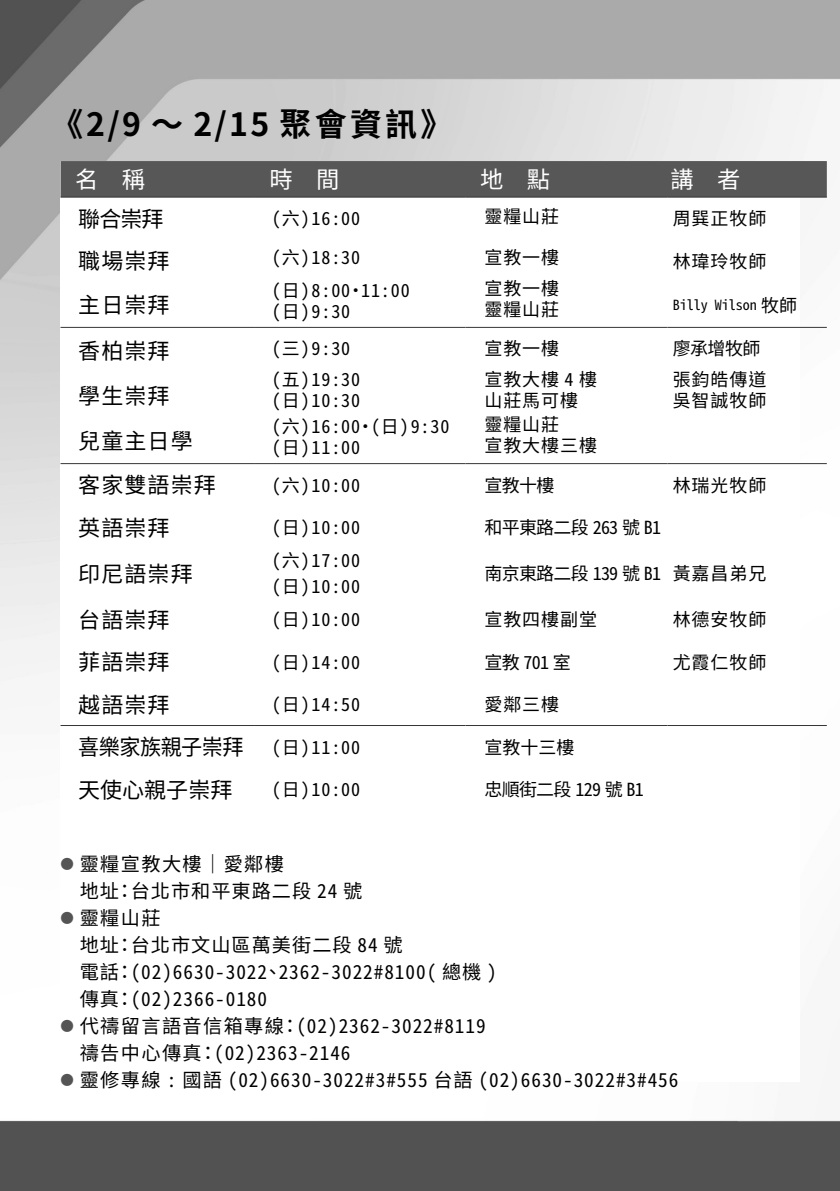
<style>
.page{position:relative;width:840px;height:1191px;background:#fff}
.page>*{position:absolute;margin:0;border:0;box-sizing:border-box;transform-origin:0 0}
.t1{font:700 32px "Noto Sans CJ Ktc";letter-spacing:.1em;color:#000}
.t2{font:23.4px "Noto Sans Mono CJ Ktc";color:#fff}
.t3{font:22px "Noto Sans Mono CJ Ktc";letter-spacing:.05em;color:#000}
.t4{font:22px "Noto Sans Mono CJ Ktc";letter-spacing:-.025em;color:#000;scale:.96 1}
.t5{font:22px "Noto Sans Mono CJ Ktc";color:#000}
.t6{font:19.2px "Noto Sans Mono CJ Ktc";letter-spacing:.05em;color:#000}
.t7{font:19.2px "Noto Sans Mono CJ Ktc";letter-spacing:.07em;color:#000}
.t8{font:18px "Noto Sans Mono CJ Ktc";letter-spacing:.05em;color:#000}
.t9{font:18px "Noto Sans Mono CJ Ktc";letter-spacing:-.04em;color:#000}
.t10{font:14px "Noto Sans Mono CJ Ktc";color:#000}
.s1{font-size:18px}
.s2{font-size:13.4px;color:#545454}
</style>
<div class="page">
<img style="left:0;top:0;width:839px;height:1191px">
<div style="left:60px;top:161px;width:739px;height:920px;background:#fff"></div>
<div style="left:60px;top:161px;width:766px;height:36px;background:#575757"></div>
<hr style="left:60px;top:197px;width:195px;height:1px;background:#363636">
<hr style="left:255px;top:197px;width:210px;height:1px;background:#363636">
<hr style="left:465px;top:197px;width:202px;height:1px;background:#363636">
<hr style="left:667px;top:197px;width:159px;height:1px;background:#363636">
<hr style="left:60px;top:327px;width:195px;height:1px;background:#363636">
<hr style="left:255px;top:327px;width:210px;height:1px;background:#363636">
<hr style="left:465px;top:327px;width:202px;height:1px;background:#363636">
<hr style="left:667px;top:327px;width:159px;height:1px;background:#363636">
<hr style="left:60px;top:463px;width:195px;height:1px;background:#363636">
<hr style="left:255px;top:463px;width:210px;height:1px;background:#363636">
<hr style="left:465px;top:463px;width:202px;height:1px;background:#363636">
<hr style="left:667px;top:463px;width:159px;height:1px;background:#363636">
<hr style="left:60px;top:725px;width:195px;height:1px;background:#363636">
<hr style="left:255px;top:725px;width:210px;height:1px;background:#363636">
<hr style="left:465px;top:725px;width:202px;height:1px;background:#363636">
<hr style="left:667px;top:725px;width:159px;height:1px;background:#363636">
<p class="t1" style="left:51px;top:106px;width:402px">《2/9 ～ 2/15 聚會資訊》</p>
<p class="t2" style="left:75px;top:166px;width:71px">名 稱</p>
<p class="t2" style="left:269px;top:166px;width:71px">時 間</p>
<p class="t2" style="left:480px;top:166px;width:71px">地 點</p>
<p class="t2" style="left:670px;top:166px;width:71px">講 者</p>
<p class="t3" style="left:78px;top:206px;width:87px">聯合崇拜</p>
<p class="t8" style="left:272px;top:208px;width:90px">(六) 16:00</p>
<p class="t8" style="left:484px;top:206px;width:76px">靈糧山莊</p>
<p class="t8" style="left:672px;top:208px;width:95px">周巽正牧師</p>
<p class="t3" style="left:78px;top:249px;width:93px">職場崇拜</p>
<p class="t8" style="left:272px;top:247px;width:90px">(六) 18:30</p>
<p class="t8" style="left:484px;top:247px;width:76px">宣教一樓</p>
<p class="t8" style="left:672px;top:251px;width:95px">林瑋玲牧師</p>
<p class="t3" style="left:78px;top:293px;width:93px">主日崇拜</p>
<p class="t8" style="left:484px;top:278px;width:76px">宣教一樓</p>
<p class="t8" style="left:484px;top:299px;width:76px">靈糧山莊</p>
<p class="t10" style="left:672px;top:297px;width:126px">Billy Wilson <span class="s1">牧師</span></p>
<p class="t8" style="left:272px;top:280px;width:139px">(日) 8:00・11:00</p>
<p class="t8" style="left:272px;top:301px;width:80px">(日) 9:30</p>
<p class="t3" style="left:78px;top:338px;width:93px">香柏崇拜</p>
<p class="t8" style="left:272px;top:338px;width:80px">(三) 9:30</p>
<p class="t8" style="left:484px;top:338px;width:76px">宣教一樓</p>
<p class="t8" style="left:672px;top:338px;width:89px">廖承增牧師</p>
<p class="t3" style="left:78px;top:384px;width:93px">學生崇拜</p>
<p class="t8" style="left:484px;top:369px;width:114px">宣教大樓 4 樓</p>
<p class="t8" style="left:484px;top:390px;width:95px">山莊馬可樓</p>
<p class="t8" style="left:672px;top:369px;width:95px">張鈞皓傳道</p>
<p class="t8" style="left:672px;top:390px;width:95px">吳智誠牧師</p>
<p class="t8" style="left:272px;top:369px;width:90px">(五) 19:30</p>
<p class="t8" style="left:272px;top:390px;width:90px">(日) 10:30</p>
<p class="t3" style="left:78px;top:429px;width:116px">兒童主日學</p>
<p class="t8" style="left:272px;top:416px;width:179px">(六) 16:00・(日) 9:30</p>
<p class="t8" style="left:272px;top:438px;width:90px">(日) 11:00</p>
<p class="t8" style="left:484px;top:414px;width:76px">靈糧山莊</p>
<p class="t8" style="left:484px;top:436px;width:114px">宣教大樓三樓</p>
<p class="t3" style="left:78px;top:472px;width:139px">客家雙語崇拜</p>
<p class="t8" style="left:272px;top:475px;width:90px">(六) 10:00</p>
<p class="t8" style="left:484px;top:475px;width:71px">宣教十樓</p>
<p class="t8" style="left:672px;top:475px;width:95px">林瑞光牧師</p>
<p class="t3" style="left:78px;top:515px;width:93px">英語崇拜</p>
<p class="t8" style="left:272px;top:517px;width:90px">(日) 10:00</p>
<p class="t9" style="left:484px;top:517px;width:178px">和平東路二段 263 號 B1</p>
<p class="t3" style="left:78px;top:561px;width:116px">印尼語崇拜</p>
<p class="t8" style="left:272px;top:550px;width:90px">(六) 17:00</p>
<p class="t8" style="left:272px;top:576px;width:90px">(日) 10:00</p>
<p class="t9" style="left:484px;top:563px;width:178px">南京東路二段 139 號 B1</p>
<p class="t8" style="left:672px;top:563px;width:95px">黃嘉昌弟兄</p>
<p class="t3" style="left:78px;top:607px;width:93px">台語崇拜</p>
<p class="t8" style="left:272px;top:609px;width:90px">(日) 10:00</p>
<p class="t8" style="left:484px;top:609px;width:114px">宣教四樓副堂</p>
<p class="t8" style="left:672px;top:609px;width:95px">林德安牧師</p>
<p class="t3" style="left:78px;top:649px;width:93px">菲語崇拜</p>
<p class="t8" style="left:272px;top:652px;width:90px">(日) 14:00</p>
<p class="t8" style="left:484px;top:652px;width:88px">宣教 701 室</p>
<p class="t8" style="left:672px;top:652px;width:95px">尤霞仁牧師</p>
<p class="t3" style="left:78px;top:692px;width:93px">越語崇拜</p>
<p class="t8" style="left:272px;top:694px;width:90px">(日) 14:50</p>
<p class="t8" style="left:484px;top:694px;width:76px">愛鄰三樓</p>
<p class="t4" style="left:78px;top:734px;width:174px">喜樂家族親子崇拜</p>
<p class="t8" style="left:272px;top:737px;width:90px">(日) 11:00</p>
<p class="t8" style="left:484px;top:737px;width:92px">宣教十三樓</p>
<p class="t5" style="left:78px;top:777px;width:155px">天使心親子崇拜</p>
<p class="t8" style="left:272px;top:779px;width:90px">(日) 10:00</p>
<p class="t9" style="left:484px;top:779px;width:161px">忠順街二段 129 號 B1</p>
<p class="t7" style="left:60px;top:853px;width:225px"><span class="s2">●</span> 靈糧宣教大樓｜愛鄰樓</p>
<p class="t6" style="left:80px;top:880px;width:284px">地址：台北市和平東路二段 24 號</p>
<p class="t6" style="left:60px;top:907px;width:102px"><span class="s2">●</span> 靈糧山莊</p>
<p class="t6" style="left:80px;top:934px;width:324px">地址：台北市文山區萬美街二段 84 號</p>
<p class="t6" style="left:80px;top:961px;width:418px">電話：(02)6630-3022、2362-3022#8100( 總機 )</p>
<p class="t6" style="left:80px;top:988px;width:189px">傳真：(02)2366-0180</p>
<p class="t6" style="left:60px;top:1015px;width:426px"><span class="s2">●</span> 代禱留言語音信箱專線：(02)2362-3022#8119</p>
<p class="t6" style="left:80px;top:1042px;width:272px">禱告中心傳真：(02)2363-2146</p>
<p class="t6" style="left:60px;top:1069px;width:619px"><span class="s2">●</span> 靈修專線 : 國語 (02)6630-3022#3#555 台語 (02)6630-3022#3#456</p>
</div>
